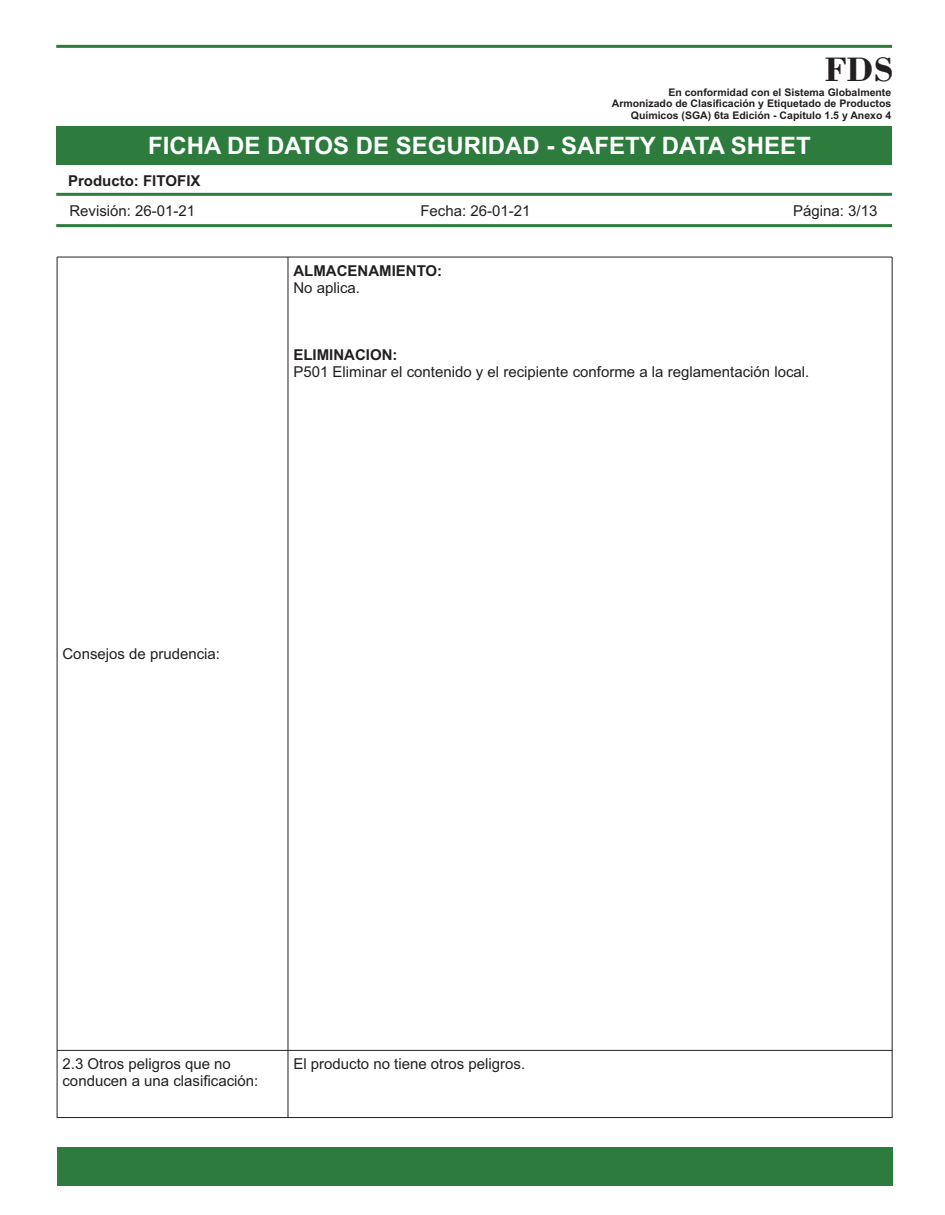
<style>
.page{position:relative;width:945px;height:1215px;background:#fff}
.page>*{position:absolute;margin:0;border:0;box-sizing:border-box;transform-origin:0 0}
.t1{font:700 36px "Bodoni BT";color:#231f20}
.t2{font:700 24px "Arial";color:#fff}
.t3{font:15px/16.8px "Arial";color:#231f20}
.t4{font:700 15px "Arial";color:#231f20}
.t5{font:700 10.5px/11.7px "Arial";color:#231f20;text-align:right}
</style>
<div class="page">
<hr style="left:56px;top:45px;width:836px;height:3px;background:#2d7c3d">
<div style="left:56px;top:126px;width:836px;height:39px;background:#2d7c3d"></div>
<hr style="left:56px;top:193px;width:836px;height:3px;background:#2d7c3d">
<hr style="left:56px;top:224px;width:836px;height:3px;background:#2d7c3d">
<div style="left:57px;top:1147px;width:836px;height:39px;background:#2d7c3d"></div>
<hr style="left:57px;top:257px;width:1px;height:861px;background:#231f20">
<hr style="left:288px;top:257px;width:1px;height:861px;background:#231f20">
<hr style="left:892px;top:257px;width:1px;height:861px;background:#231f20">
<hr style="left:57px;top:1117px;width:835px;height:1px;background:#231f20">
<hr style="left:57px;top:1050px;width:835px;height:1px;background:#231f20">
<hr style="left:57px;top:257px;width:835px;height:1px;background:#231f20">
<h1 class="t1" style="left:824px;top:53px;width:71px">FDS</h1>
<p class="t5" style="left:612px;top:87px;width:281px">En conformidad con el Sistema Globalmente<br>Armonizado de Clasificación y Etiquetado de Productos<br>Químicos (SGA) 6ta Edición - Capítulo 1.5 y Anexo 4</p>
<h2 class="t2" style="left:148px;top:136px;width:664px">FICHA DE DATOS DE SEGURIDAD - SAFETY DATA SHEET</h2>
<p class="t4" style="left:68px;top:175px;width:134px">Producto: FITOFIX</p>
<p class="t3" style="left:69px;top:204px;width:127px">Revisión: 26-01-21</p>
<p class="t3" style="left:420px;top:204px;width:112px">Fecha: 26-01-21</p>
<p class="t3" style="left:793px;top:204px;width:86px">Página: 3/13</p>
<p class="t4" style="left:293px;top:265px;width:150px">ALMACENAMIENTO:</p>
<p class="t3" style="left:293px;top:280px;width:68px">No aplica.</p>
<p class="t4" style="left:293px;top:349px;width:106px">ELIMINACION:</p>
<p class="t3" style="left:293px;top:364px;width:518px">P501 Eliminar el contenido y el recipiente conforme a la reglamentación local.</p>
<p class="t3" style="left:62px;top:647px;width:159px">Consejos de prudencia:</p>
<p class="t3" style="left:62px;top:1057px;width:197px">2.3 Otros peligros que no conducen a una clasificación:</p>
<p class="t3" style="left:293px;top:1057px;width:233px">El producto no tiene otros peligros.</p>
</div>
